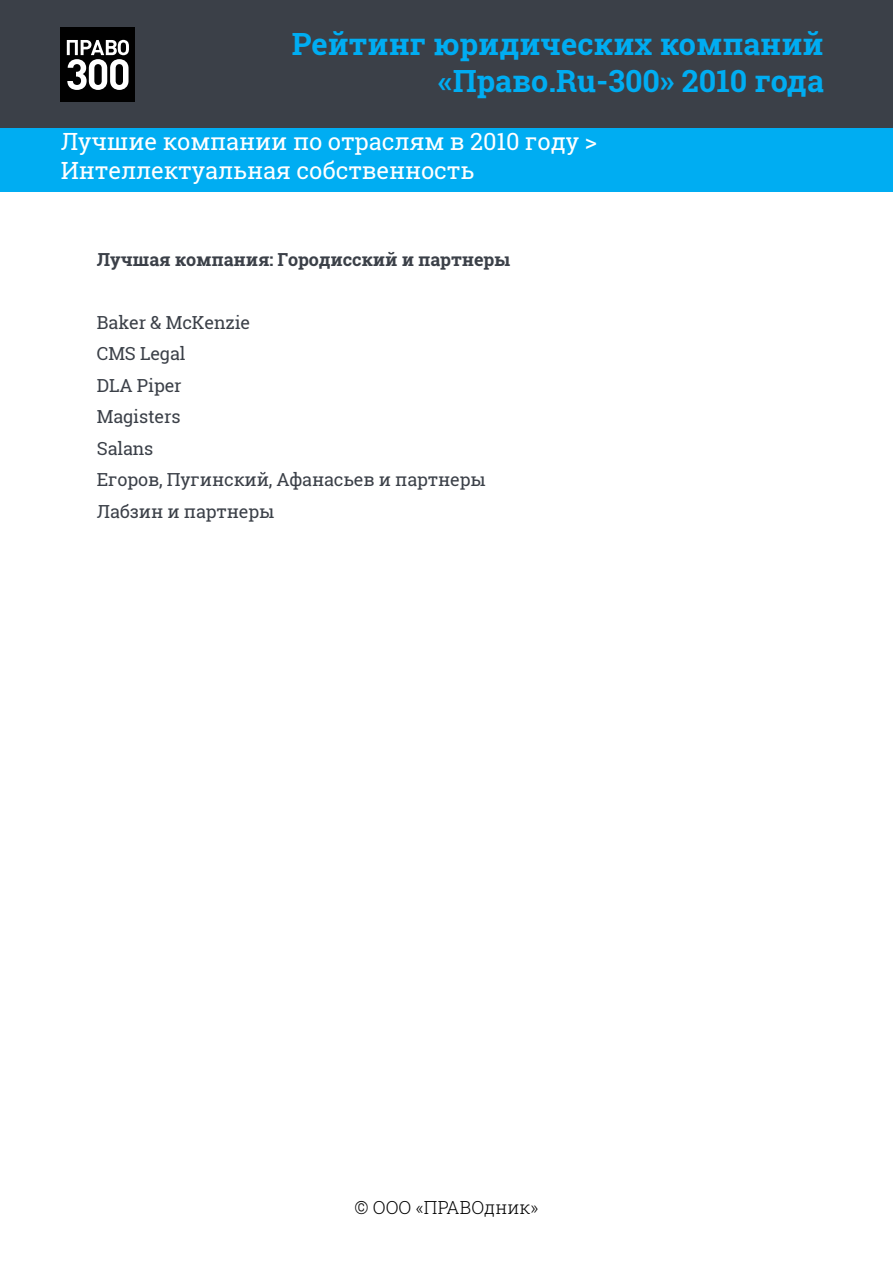
<style>
.page{position:relative;width:893px;height:1263px;background:#fff}
.page>*{position:absolute;margin:0;border:0;box-sizing:border-box;transform-origin:0 0}
.t1{font:700 30.6px/36.8px "Roboto Slab";color:#00adf2;text-align:right}
.t2{font:23.7px/28.5px "Roboto Slab";letter-spacing:-.005em;color:#fff}
.t3{font:18px/31.5px "Roboto Slab";letter-spacing:-.01em;color:#3b4048}
.t4{font:700 18px "Roboto Slab";letter-spacing:-.01em;color:#3b4048}
.t5{font:300 18px "Roboto Slab";color:#000}
</style>
<div class="page">
<div style="left:0;top:128px;width:893px;height:63px;background:#00adf2"></div>
<div style="left:0;top:0;width:893px;height:128px;background:#3b4048"></div>
<div style="left:61px;top:28px;width:74px;height:74px;background:#010101"></div>
<svg style="left:67px;top:40px;width:62px;height:50px"></svg>
<h1 class="t1" style="left:292px;top:26px;width:533px">Рейтинг юридических компаний «Право.Ru-300» 2010 года</h1>
<h2 class="t2" style="left:61px;top:127px;width:538px">Лучшие компании по отраслям в 2010 году &gt;<br>Интеллектуальная собственность</h2>
<p class="t4" style="left:97px;top:247px;width:415px">Лучшая компания: Городисский и партнеры</p>
<p class="t3" style="left:97px;top:306px;width:390px">Baker &amp; McKenzie<br>CMS Legal<br>DLA Piper<br>Magisters<br>Salans<br>Егоров, Пугинский, Афанасьев и партнеры<br>Лабзин и партнеры</p>
<p class="t5" style="left:354px;top:1195px;width:186px">© ООО «ПРАВОдник»</p>
</div>
